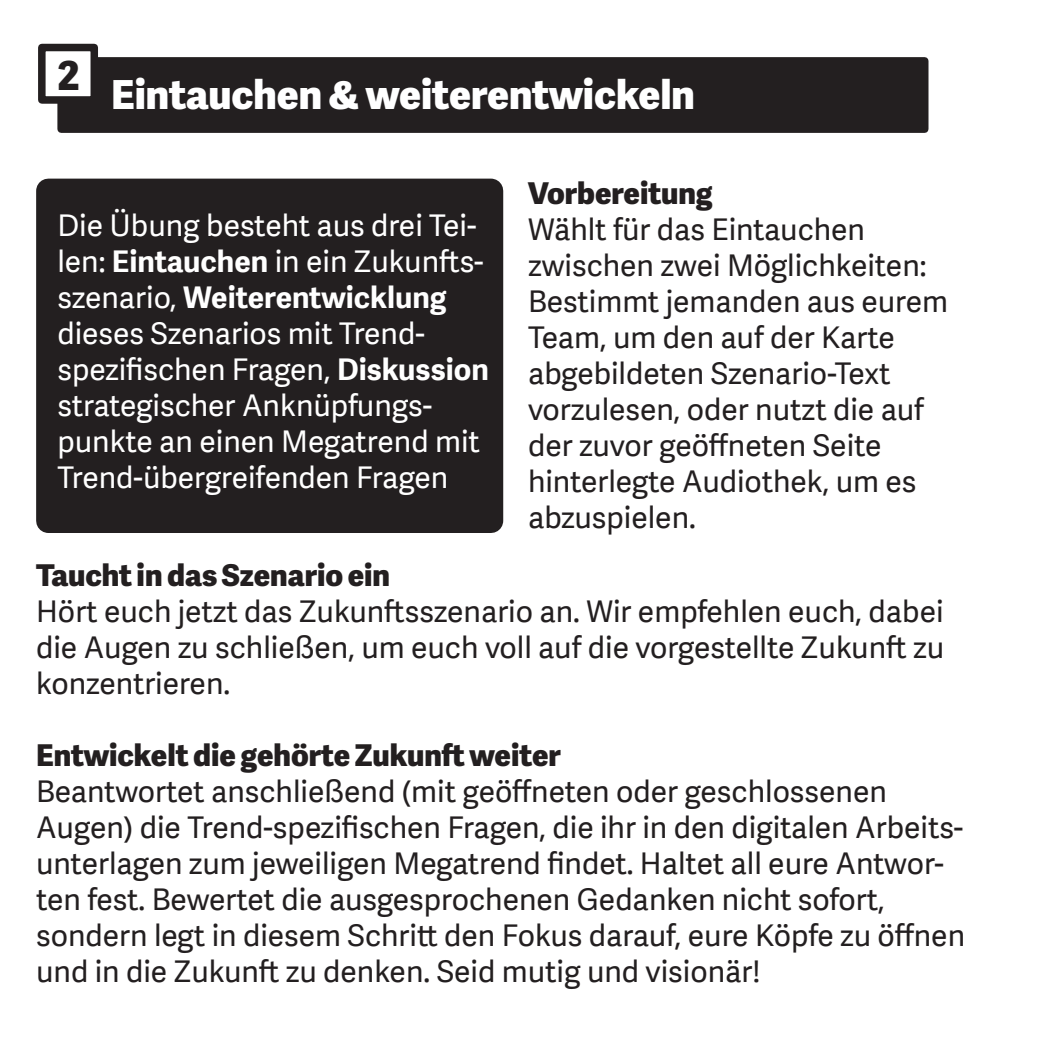
<style>
.page{position:relative;width:1049px;height:1049px;background:#fff}
.page>*{position:absolute;margin:0;border:0;box-sizing:border-box;transform-origin:0 0}
.Titel__ExtraBold{font:800 40px "Adelle Sans W04";color:#fff}
.Titel__ExtraBold-2{font:800 40px "Adelle Sans W04";color:#231f20}
.t1{font:30px/36px "Adelle Sans W04";color:#231f20}
.t2{font:30px/36px "Adelle Sans W04";color:#fff}
.t3{font:800 30px "Adelle Sans W04";color:#231f20}
.s1{font-weight:700}
</style>
<div class="page">
<div style="left:61px;top:61px;width:864px;height:68px;background:#231f20"></div>
<div style="left:57px;top:57px;width:871px;height:76px;border:8px solid #231f20"></div>
<div style="left:42px;top:48px;width:52px;height:52px;background:#fff"></div>
<div style="left:38px;top:44px;width:60px;height:60px;border:8px solid #231f20"></div>
<div style="left:48px;top:191px;width:443px;height:330px;background:#231f20"></div>
<div style="left:36px;top:179px;width:467px;height:354px;border:24px solid #231f20"></div>
<p class="Titel__ExtraBold-2" style="left:57px;top:46px;width:24px">2</p>
<p class="Titel__ExtraBold" style="left:111px;top:66px;width:585px">Eintauchen &amp; weiterentwickeln</p>
<p class="t2" style="left:57px;top:206px;width:433px">Die Übung besteht aus drei Tei&shy;len: <span class="s1">Eintauchen</span> in ein Zukunfts&shy;szenario, <span class="s1">Weiterentwicklung </span>dieses Szenarios mit Trend&shy;spezifischen Fragen, <span class="s1">Diskussion </span>strategischer Anknüpfungs&shy;punkte an einen Megatrend mit<br>Trend-übergreifenden Fragen</p>
<p class="t3" style="left:528px;top:171px;width:186px">Vorbereitung</p>
<p class="t1" style="left:528px;top:211px;width:421px">Wählt für das Eintauchen zwischen zwei Möglichkeiten:<br>Bestimmt jemanden aus eurem<br>Team, um den auf der Karte</p>
<p class="t1" style="left:528px;top:355px;width:397px">abgebildeten Szenario-Text vorzulesen, oder nutzt die auf der zuvor geöffneten Seite hinterlegte Audiothek, um es abzuspielen.</p>
<p class="t3" style="left:36px;top:553px;width:355px">Taucht in das Szenario ein</p>
<p class="t1" style="left:36px;top:592px;width:909px;text-align:justify">Hört euch jetzt das Zukunftsszenario an. Wir empfehlen euch, dabei die Augen zu schließen, um euch voll auf die vorgestellte Zukunft zu konzentrieren.</p>
<p class="t3" style="left:36px;top:733px;width:526px">Entwickelt die gehörte Zukunft weiter</p>
<p class="t1" style="left:36px;top:772px;width:930px">Beantwortet anschließend (mit geöffneten oder geschlossenen Augen) die Trend-spezifischen Fragen, die ihr in den digitalen Arbeits&shy;unterlagen zum jeweiligen Megatrend findet. Haltet all eure Antwor&shy;ten fest. Bewertet die ausgesprochenen Gedanken nicht sofort, sondern legt in diesem Schritt den Fokus darauf, eure Köpfe zu öffnen und in die Zukunft zu denken. Seid mutig und visionär!</p>
</div>
